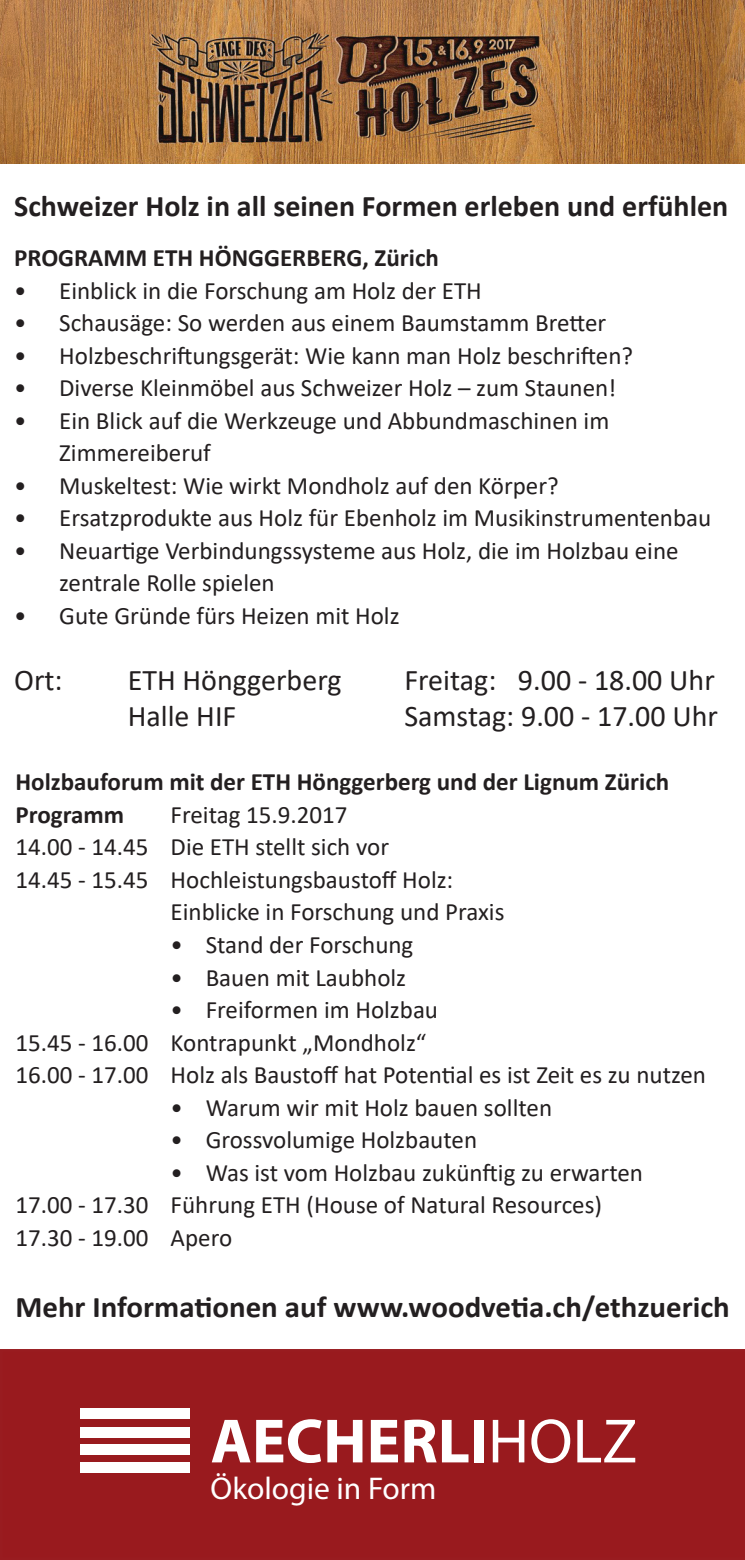
<style>
.page{position:relative;width:745px;height:1560px;background:#fff}
.page>*{position:absolute;margin:0;border:0;box-sizing:border-box;transform-origin:0 0}
.t1{font:700 63px "Myriad Pro";color:#fff}
.t2{font:31.5px "Myriad Pro";color:#fff}
.t3{font:700 30px "Calibri";color:#231f20}
.t4{font:30px/36px "Calibri";color:#231f20}
.t5{font:25px/32.5px "Calibri";color:#231f20}
.t6{font:700 25px/32.5px "Calibri";color:#231f20}
.s1{font-weight:400}
</style>
<div class="page">
<div style="left:0;top:1349px;width:744px;height:210px;background:#991a1e"></div>
<img style="left:0;top:0;width:744px;height:163px">
<p class="t3" style="left:14px;top:185px;width:715px">Schweizer Holz in all seinen Formen erleben und erfühlen</p>
<p class="t6" style="left:14px;top:241px;width:426px">PROGRAMM ETH HÖNGGERBERG, Zürich</p>
<p class="t5" style="left:14px;top:273px;width:469px">• Einblick in die Forschung am Holz der ETH</p>
<p class="t5" style="left:14px;top:306px;width:593px">• Schausäge: So werden aus einem Baumstamm Bretter</p>
<p class="t5" style="left:14px;top:338px;width:620px">• Holzbeschriftungsgerät: Wie kann man Holz beschriften?</p>
<p class="t5" style="left:14px;top:371px;width:603px">• Diverse Kleinmöbel aus Schweizer Holz – zum Staunen!</p>
<p class="t5" style="left:59px;top:403px;width:551px;text-indent:-45px">• Ein Blick auf die Werkzeuge und Abbundmaschinen im<br>Zimmereiberuf</p>
<p class="t5" style="left:14px;top:468px;width:545px">• Muskeltest: Wie wirkt Mondholz auf den Körper?</p>
<p class="t5" style="left:14px;top:501px;width:698px">• Ersatzprodukte aus Holz für Ebenholz im Musikinstrumentenbau</p>
<p class="t5" style="left:59px;top:533px;width:620px;text-indent:-45px">• Neuartige Verbindungssysteme aus Holz, die im Holzbau eine zentrale Rolle spielen</p>
<p class="t5" style="left:14px;top:598px;width:386px">• Gute Gründe fürs Heizen mit Holz</p>
<p class="t4" style="left:14px;top:661px;width:50px">Ort:</p>
<p class="t4" style="left:128px;top:661px;width:215px">ETH Hönggerberg<br>Halle HIF</p>
<p class="t4" style="left:404px;top:661px;width:315px">Freitag: 9.00 - 18.00 Uhr<br>Samstag: 9.00 - 17.00 Uhr</p>
<p class="t6" style="left:15px;top:765px;width:655px">Holzbauforum mit der ETH Hönggerberg und der Lignum Zürich<br>Programm</p>
<p class="t5" style="left:170px;top:797px;width:178px">Freitag 15.9.2017</p>
<p class="t5" style="left:15px;top:830px;width:375px">14.00 - 14.45 Die ETH stellt sich vor</p>
<p class="t5" style="left:15px;top:862px;width:439px">14.45 - 15.45 Hochleistungsbaustoff Holz:</p>
<p class="t5" style="left:170px;top:895px;width:335px">Einblicke in Forschung und Praxis</p>
<p class="t5" style="left:170px;top:927px;width:244px">• Stand der Forschung</p>
<p class="t5" style="left:170px;top:960px;width:237px">• Bauen mit Laubholz</p>
<p class="t5" style="left:15px;top:992px;width:691px;text-indent:155px">• Freiformen im Holzbau<br>15.45 - 16.00 Kontrapunkt „Mondholz“<br>16.00 - 17.00 Holz als Baustoff hat Potential es ist Zeit es zu nutzen</p>
<p class="t5" style="left:170px;top:1090px;width:383px">• Warum wir mit Holz bauen sollten</p>
<p class="t5" style="left:170px;top:1122px;width:308px">• Grossvolumige Holzbauten</p>
<p class="t5" style="left:15px;top:1155px;width:628px;text-indent:155px">• Was ist vom Holzbau zukünftig zu erwarten<br>17.00 - 17.30 Führung ETH (House of Natural Resources)<br>17.30 - 19.00 Apero</p>
<p class="t3" style="left:15px;top:1285px;width:715px">Mehr Informationen auf www.woodvetia.ch/ethzuerich</p>
<h1 class="t1" style="left:210px;top:1399px;width:428px">AECHERLI<span class="s1">HOLZ</span></h1>
<p class="t2" style="left:210px;top:1468px;width:227px">Ökologie in Form</p>
</div>
